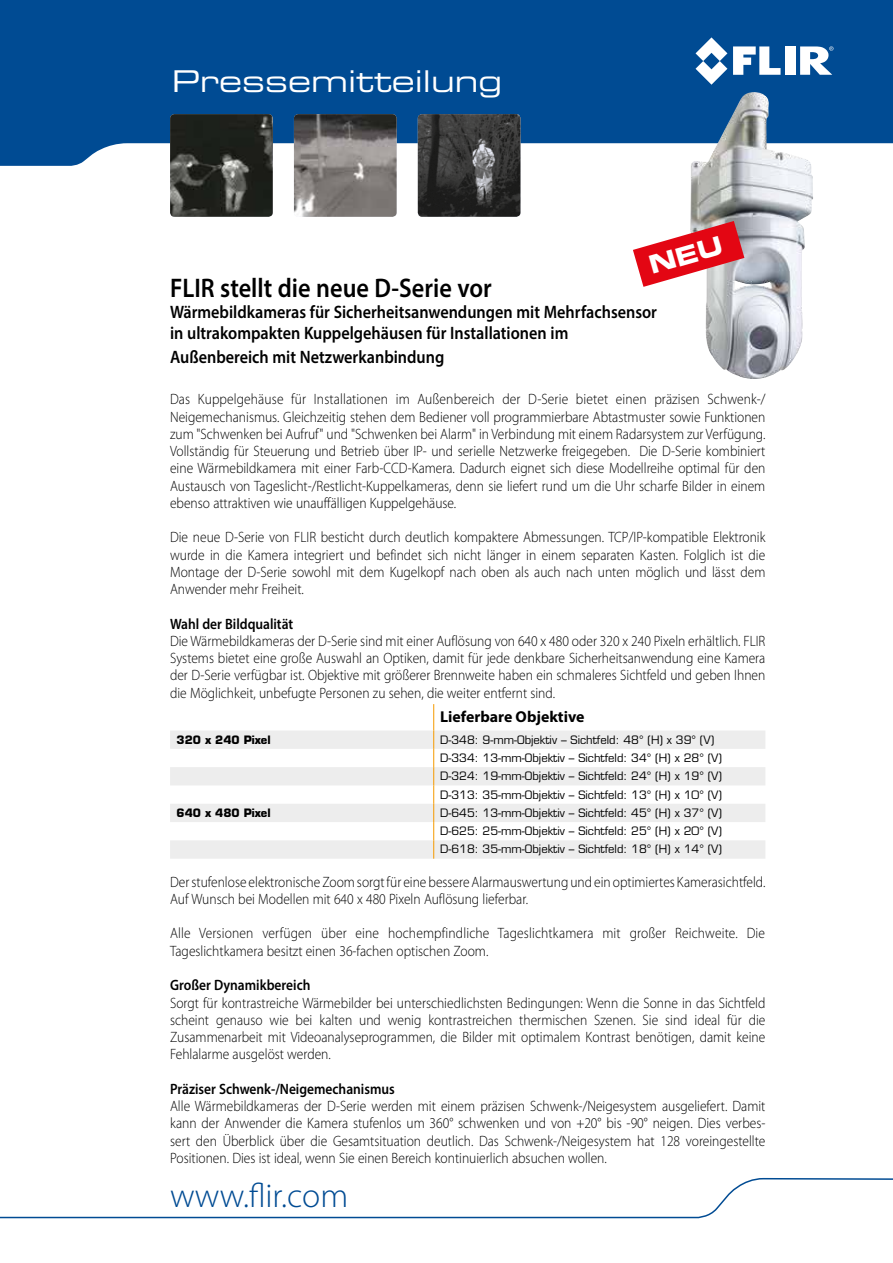
<style>
.page{position:relative;width:893px;height:1263px;background:#fff}
.page>*{position:absolute;margin:0;border:0;box-sizing:border-box;transform-origin:0 0}
.t1{font:300 34.05px "Myriad Pro";color:#004b93}
.t2{font:30px "Eurostile LT Std Ex 2";color:#fff}
.t3{font:600 27px "Myriad Pro";color:#000;scale:.9 1}
.t4{font:600 18px/21px "Myriad Pro";color:#000;scale:.9 1}
.t5{font:700 15.75px "Myriad Pro";color:#000}
.t6{font:300 15px/17.2px "Myriad Pro";color:#000;text-align:justify;scale:.9 1}
.t7{font:600 15px "Myriad Pro";color:#000;scale:.9 1}
.t8{font:11.25px/18.3px "Eurostile LT Std";color:#000}
.t9{font:700 11.25px "Eurostile LT Std";color:#000}
</style>
<div class="page">
<svg style="left:0;top:0;width:893px;height:166px;background:#11579a"></svg>
<svg style="left:0;top:1178px;width:893px;height:41px"></svg>
<img style="left:170px;top:114px;width:103px;height:103px">
<img style="left:294px;top:114px;width:103px;height:103px">
<img style="left:418px;top:114px;width:102px;height:103px">
<svg style="left:170px;top:730px;width:595px;height:129px;fill:#ededed"></svg>
<svg style="left:433px;top:704px;width:1px;height:155px"></svg>
<svg style="left:733px;top:46px;width:47px;height:29px"></svg>
<div style="left:785px;top:46px;width:10px;height:29px;background:#fff"></div>
<svg style="left:695px;top:37px;width:32px;height:48px"></svg>
<svg style="left:800px;top:46px;width:33px;height:29px"></svg>
<img style="left:690px;top:92px;width:123px;height:287px">
<svg style="left:633px;top:221px;width:111px;height:66px"></svg>
<h2 class="t2" style="left:172px;top:61px;width:332px">Pressemitteilung</h2>
<h3 class="t3" style="left:170px;top:271px;width:359px">FLIR stellt die neue D-Serie vor</h3>
<p class="t4" style="left:170px;top:301px;width:543px">Wärmebildkameras für Sicherheitsanwendungen mit Mehrfachsensor in ultrakompakten Kuppelgehäusen für Installationen im</p>
<p class="t4" style="left:170px;top:346px;width:306px">Außenbereich mit Netzwerkanbindung</p>
<p class="t6" style="left:170px;top:391px;width:663px">Das Kuppelgehäuse für Installationen im Außenbereich der D-Serie bietet einen präzisen Schwenk-/ Neigemechanismus. Gleichzeitig stehen dem Bediener voll programmierbare Abtastmuster sowie Funktionen zum "Schwenken bei Aufruf" und "Schwenken bei Alarm" in Verbindung mit einem Radarsystem zur Verfügung.<br>Vollständig für Steuerung und Betrieb über IP- und serielle Netzwerke freigegeben. Die D-Serie kombiniert eine Wärmebildkamera mit einer Farb-CCD-Kamera. Dadurch eignet sich diese Modellreihe optimal für den Austausch von Tageslicht-/Restlicht-Kuppelkameras, denn sie liefert rund um die Uhr scharfe Bilder in einem ebenso attraktiven wie unauffälligen Kuppelgehäuse.</p>
<p class="t6" style="left:170px;top:529px;width:663px">Die neue D-Serie von FLIR besticht durch deutlich kompaktere Abmessungen. TCP/IP-kompatible Elektronik wurde in die Kamera integriert und befindet sich nicht länger in einem separaten Kasten. Folglich ist die Montage der D-Serie sowohl mit dem Kugelkopf nach oben als auch nach unten möglich und lässt dem Anwender mehr Freiheit.</p>
<p class="t7" style="left:170px;top:614px;width:138px">Wahl der Bildqualität</p>
<p class="t6" style="left:170px;top:632px;width:663px">Die Wärmebildkameras der D-Serie sind mit einer Auflösung von 640 x 480 oder 320 x 240 Pixeln erhältlich. FLIR Systems bietet eine große Auswahl an Optiken, damit für jede denkbare Sicherheitsanwendung eine Kamera der D-Serie verfügbar ist. Objektive mit größerer Brennweite haben ein schmaleres Sichtfeld und geben Ihnen die Möglichkeit, unbefugte Personen zu sehen, die weiter entfernt sind.</p>
<p class="t5" style="left:440px;top:707px;width:146px">Lieferbare Objektive</p>
<p class="t9" style="left:177px;top:732px;width:96px">320 x 240 Pixel</p>
<p class="t8" style="left:440px;top:730px;width:283px">D-348: 9-mm-Objektiv – Sichtfeld: 48° (H) x 39° (V)<br>D-334: 13-mm-Objektiv – Sichtfeld: 34° (H) x 28° (V)<br>D-324: 19-mm-Objektiv – Sichtfeld: 24° (H) x 19° (V)<br>D-313: 35-mm-Objektiv – Sichtfeld: 13° (H) x 10° (V)</p>
<p class="t9" style="left:177px;top:806px;width:96px">640 x 480 Pixel</p>
<p class="t8" style="left:440px;top:804px;width:283px;text-align:justify">D-645: 13-mm-Objektiv – Sichtfeld: 45° (H) x 37° (V)<br>D-625: 25-mm-Objektiv – Sichtfeld: 25° (H) x 20° (V)<br>D-618: 35-mm-Objektiv – Sichtfeld: 18° (H) x 14° (V)</p>
<p class="t6" style="left:170px;top:873px;width:663px">Der stufenlose elektronische Zoom sorgt für eine bessere Alarmauswertung und ein optimiertes Kamerasichtfeld.<br>Auf Wunsch bei Modellen mit 640 x 480 Pixeln Auflösung lieferbar.</p>
<p class="t6" style="left:170px;top:925px;width:663px">Alle Versionen verfügen über eine hochempfindliche Tageslichtkamera mit großer Reichweite. Die<br>Tageslichtkamera besitzt einen 36-fachen optischen Zoom.</p>
<p class="t7" style="left:170px;top:976px;width:157px">Großer Dynamikbereich</p>
<p class="t6" style="left:170px;top:994px;width:663px">Sorgt für kontrastreiche Wärmebilder bei unterschiedlichsten Bedingungen: Wenn die Sonne in das Sichtfeld scheint genauso wie bei kalten und wenig kontrastreichen thermischen Szenen. Sie sind ideal für die Zusammenarbeit mit Videoanalyseprogrammen, die Bilder mit optimalem Kontrast benötigen, damit keine Fehlalarme ausgelöst werden.</p>
<p class="t7" style="left:170px;top:1079px;width:251px">Präziser Schwenk-/Neigemechanismus</p>
<p class="t6" style="left:170px;top:1097px;width:663px">Alle Wärmebildkameras der D-Serie werden mit einem präzisen Schwenk-/Neigesystem ausgeliefert. Damit kann der Anwender die Kamera stufenlos um 360° schwenken und von +20° bis -90° neigen. Dies verbes&shy;sert den Überblick über die Gesamtsituation deutlich. Das Schwenk-/Neigesystem hat 128 voreingestellte Positionen. Dies ist ideal, wenn Sie einen Bereich kontinuierlich absuchen wollen.</p>
<h1 class="t1" style="left:170px;top:1176px;width:180px">www.flir.com</h1>
</div>
